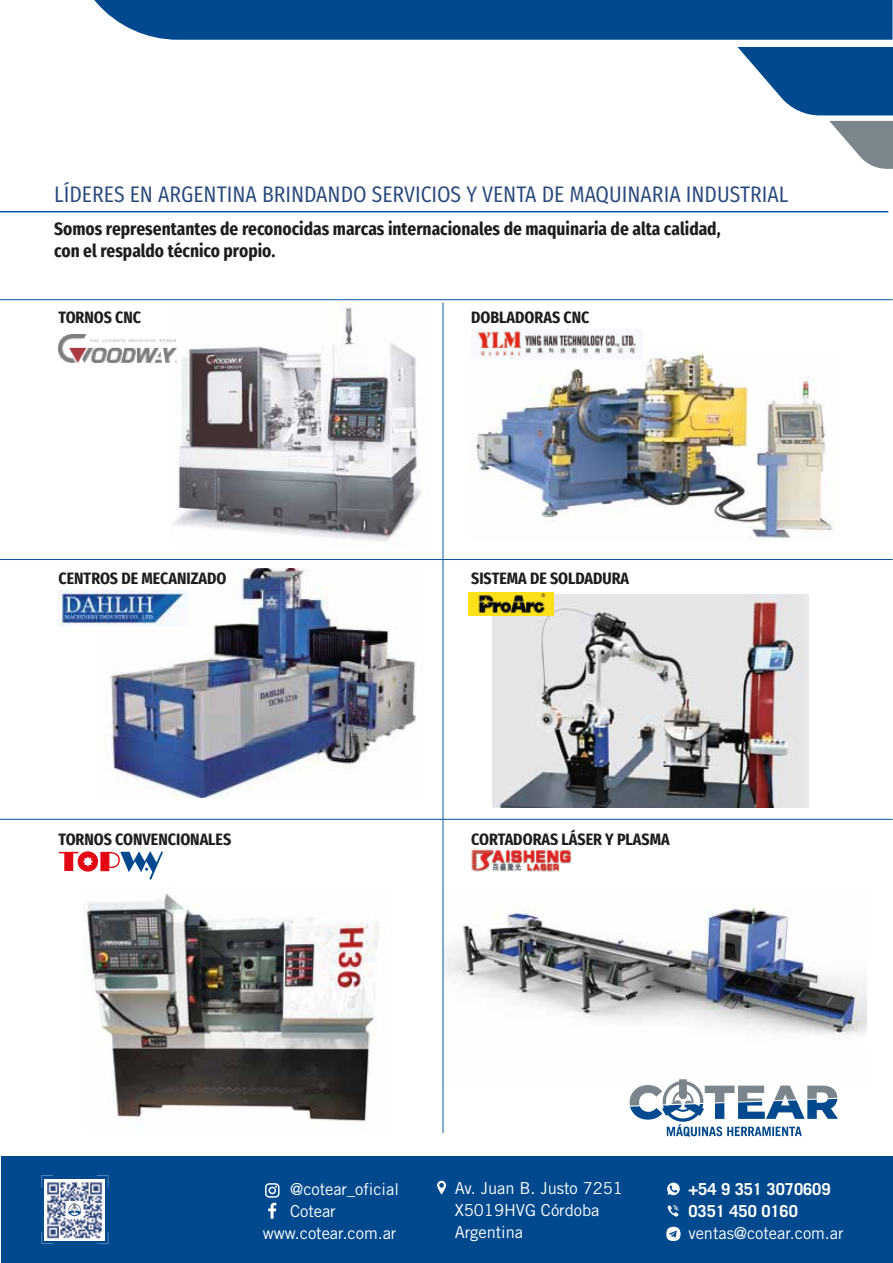
<style>
.page{position:relative;width:893px;height:1263px;background:#fff}
.page>*{position:absolute;margin:0;border:0;box-sizing:border-box;transform-origin:0 0}
.t1{font:22.5px "Fira Sans Condensed";color:#28497c}
.t2{font:700 18px/21.6px "Fira Sans Condensed";color:#1d1d1b}
.t3{font:700 16.5px "Fira Sans Condensed";color:#1d1d1b}
.t4{font:16.5px/21.8px "Trade Gothic";letter-spacing:-.005em;color:#fff}
.t5{font:700 16.5px/21.8px "Trade Gothic";letter-spacing:-.005em;color:#fff}
</style>
<div class="page">
<img style="left:444px;top:906px;width:422px;height:130px">
<div style="left:94px;top:0;width:798px;height:40px;background:#01498e"></div>
<svg style="left:738px;top:47px;width:155px;height:68px"></svg>
<svg style="left:829px;top:121px;width:64px;height:48px"></svg>
<img style="left:174px;top:304px;width:248px;height:240px">
<hr style="left:0;top:211px;width:888px;height:1px;background:#0356a2">
<hr style="left:0;top:559px;width:892px;height:1px;background:#0356a2">
<hr style="left:0;top:299px;width:892px;height:1px;background:#0356a2">
<hr style="left:443px;top:302px;width:1px;height:831px;background:#0356a2">
<hr style="left:0;top:819px;width:892px;height:1px;background:#0356a2">
<img style="left:105px;top:568px;width:312px;height:230px">
<img style="left:59px;top:590px;width:131px;height:36px">
<img style="left:472px;top:351px;width:362px;height:188px">
<img style="left:472px;top:331px;width:170px;height:27px">
<img style="left:59px;top:334px;width:118px;height:28px">
<img style="left:493px;top:594px;width:316px;height:213px">
<img style="left:468px;top:593px;width:86px;height:23px">
<img style="left:471px;top:849px;width:101px;height:23px">
<div style="left:1px;top:1157px;width:892px;height:106px;background:#01498e"></div>
<svg style="left:265px;top:1183px;width:15px;height:36px"></svg>
<svg style="left:41px;top:1175px;width:12px;height:12px"></svg>
<svg style="left:41px;top:1231px;width:13px;height:13px"></svg>
<svg style="left:96px;top:1232px;width:12px;height:12px"></svg>
<svg style="left:96px;top:1175px;width:12px;height:13px"></svg>
<img style="left:44px;top:1179px;width:61px;height:61px">
<div style="left:67px;top:1201px;width:16px;height:17px;background:#fff"></div>
<svg style="left:68px;top:1203px;width:13px;height:13px"></svg>
<svg style="left:437px;top:1181px;width:9px;height:13px"></svg>
<svg style="left:667px;top:1205px;width:12px;height:11px"></svg>
<svg style="left:666px;top:1227px;width:14px;height:14px"></svg>
<svg style="left:667px;top:1182px;width:13px;height:13px"></svg>
<svg style="left:630px;top:1079px;width:208px;height:58px"></svg>
<svg style="left:59px;top:851px;width:104px;height:29px"></svg>
<img style="left:84px;top:893px;width:294px;height:235px">
<p class="t1" style="left:54px;top:173px;width:736px">LÍDERES EN ARGENTINA BRINDANDO SERVICIOS Y VENTA DE MAQUINARIA INDUSTRIAL</p>
<p class="t2" style="left:54px;top:216px;width:668px">Somos representantes de reconocidas marcas internacionales de maquinaria de alta calidad, con el respaldo técnico propio.</p>
<p class="t3" style="left:59px;top:302px;width:84px">TORNOS CNC</p>
<p class="t3" style="left:471px;top:302px;width:120px">DOBLADORAS CNC</p>
<p class="t3" style="left:59px;top:563px;width:170px">CENTROS DE MECANIZADO</p>
<p class="t3" style="left:59px;top:824px;width:174px">TORNOS CONVENCIONALES</p>
<p class="t3" style="left:471px;top:563px;width:160px">SISTEMA DE SOLDADURA</p>
<p class="t3" style="left:471px;top:824px;width:200px">CORTADORAS LÁSER Y PLASMA</p>
<p class="t4" style="left:290px;top:1178px;width:110px">@cotear_oficial<br>Cotear</p>
<p class="t4" style="left:455px;top:1177px;width:170px">Av. Juan B. Justo 7251<br>X5019HVG Córdoba</p>
<p class="t4" style="left:263px;top:1222px;width:135px">www.cotear.com.ar</p>
<p class="t4" style="left:455px;top:1221px;width:70px">Argentina</p>
<p class="t5" style="left:688px;top:1178px;width:144px">+54 9 351 3070609<br>0351 450 0160</p>
<p class="t4" style="left:688px;top:1221px;width:157px">ventas@cotear.com.ar</p>
</div>
